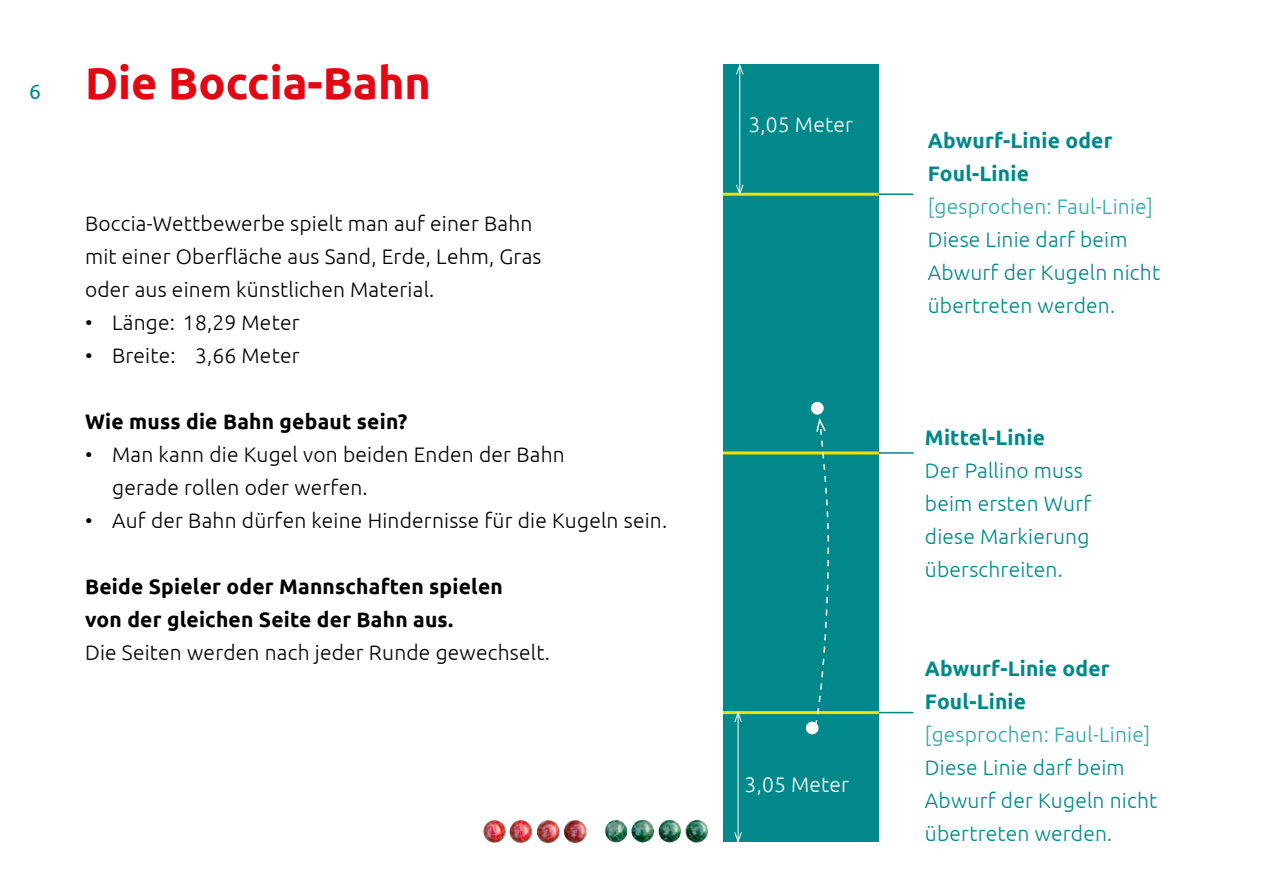
<style>
.page{position:relative;width:1263px;height:893px;background:#fff}
.page>*{position:absolute;margin:0;border:0;box-sizing:border-box;transform-origin:0 0}
.t1{font:700 45px "Ubuntu";color:#e30613}
.t2{font:300 21px/33px "Ubuntu";letter-spacing:.01em;color:#000}
.t3{font:300 21px/33px "Ubuntu";letter-spacing:.01em;color:#00888a}
.t4{font:700 21px/33px "Ubuntu";letter-spacing:.01em;color:#000}
.t5{font:700 21px/33px "Ubuntu";letter-spacing:.01em;color:#00888a}
.t6{font:300 21px "Ubuntu";letter-spacing:.01em;color:#2fa8ab}
.t7{font:300 21px "Ubuntu";letter-spacing:.01em;color:#fff}
.s1{font-weight:400;font-size:21px;color:#00888a}
</style>
<div class="page">
<div style="left:723px;top:64px;width:156px;height:777px;background:#00888a"></div>
<hr style="left:723px;top:451px;width:156px;height:3px;background:#f6df00">
<hr style="left:723px;top:193px;width:156px;height:3px;background:#f6df00">
<hr style="left:879px;top:193px;width:34px;height:2px;background:#00888a">
<hr style="left:879px;top:452px;width:35px;height:2px;background:#00888a">
<hr style="left:878px;top:712px;width:35px;height:1px;background:#00888a">
<hr style="left:723px;top:711px;width:156px;height:3px;background:#f6df00">
<hr style="left:739px;top:65px;width:1px;height:129px;background:#fff">
<svg style="left:736px;top:64px;width:8px;height:11px"></svg>
<svg style="left:735px;top:184px;width:9px;height:12px"></svg>
<hr style="left:738px;top:713px;width:1px;height:128px;background:#fff">
<svg style="left:734px;top:711px;width:8px;height:12px"></svg>
<svg style="left:734px;top:831px;width:8px;height:11px"></svg>
<img style="left:537px;top:820px;width:10px;height:17px">
<img style="left:631px;top:820px;width:11px;height:18px">
<div style="left:811px;top:402px;width:13px;height:13px;background:#fff;border-radius:50%"></div>
<div style="left:806px;top:722px;width:13px;height:12px;background:#fff;border-radius:50%"></div>
<svg style="left:814px;top:418px;width:15px;height:307px"></svg>
<h1 class="t1" style="left:29px;top:56px;width:403px"><span class="s1">6</span> Die Boccia-Bahn</h1>
<p class="t2" style="left:85px;top:206px;width:458px">Boccia-Wettbewerbe spielt man auf einer Bahn mit einer Oberfläche aus Sand, Erde, Lehm, Gras oder aus einem künstlichen Material.</p>
<p class="t2" style="left:85px;top:305px;width:216px">• Länge: 18,29 Meter</p>
<p class="t2" style="left:85px;top:338px;width:216px">• Breite: 3,66 Meter</p>
<p class="t4" style="left:85px;top:405px;width:324px">Wie muss die Bahn gebaut sein?</p>
<p class="t2" style="left:112px;top:437px;width:454px;text-indent:-27px">• Man kann die Kugel von beiden Enden der Bahn gerade rollen oder werfen.</p>
<p class="t2" style="left:85px;top:503px;width:584px">• Auf der Bahn dürfen keine Hindernisse für die Kugeln sein.</p>
<p class="t4" style="left:85px;top:570px;width:419px">Beide Spieler oder Mannschaften spielen von der gleichen Seite der Bahn aus.</p>
<p class="t2" style="left:85px;top:635px;width:466px">Die Seiten werden nach jeder Runde gewechselt.</p>
<p class="t7" style="left:748px;top:112px;width:106px">3,05 Meter</p>
<p class="t7" style="left:745px;top:772px;width:106px">3,05 Meter</p>
<p class="t5" style="left:928px;top:124px;width:186px">Abwurf-Linie oder<br>Foul-Linie</p>
<p class="t6" style="left:928px;top:194px;width:227px">[gesprochen: Faul-Linie]</p>
<p class="t3" style="left:928px;top:223px;width:234px">Diese Linie darf beim<br>Abwurf der Kugeln nicht übertreten werden.</p>
<p class="t5" style="left:925px;top:421px;width:122px">Mittel-Linie</p>
<p class="t3" style="left:925px;top:454px;width:168px">Der Pallino muss beim ersten Wurf diese Markierung überschreiten.</p>
<p class="t5" style="left:925px;top:652px;width:186px">Abwurf-Linie oder<br>Foul-Linie</p>
<p class="t6" style="left:925px;top:722px;width:227px">[gesprochen: Faul-Linie]</p>
<p class="t3" style="left:925px;top:751px;width:234px">Diese Linie darf beim<br>Abwurf der Kugeln nicht übertreten werden.</p>
</div>
